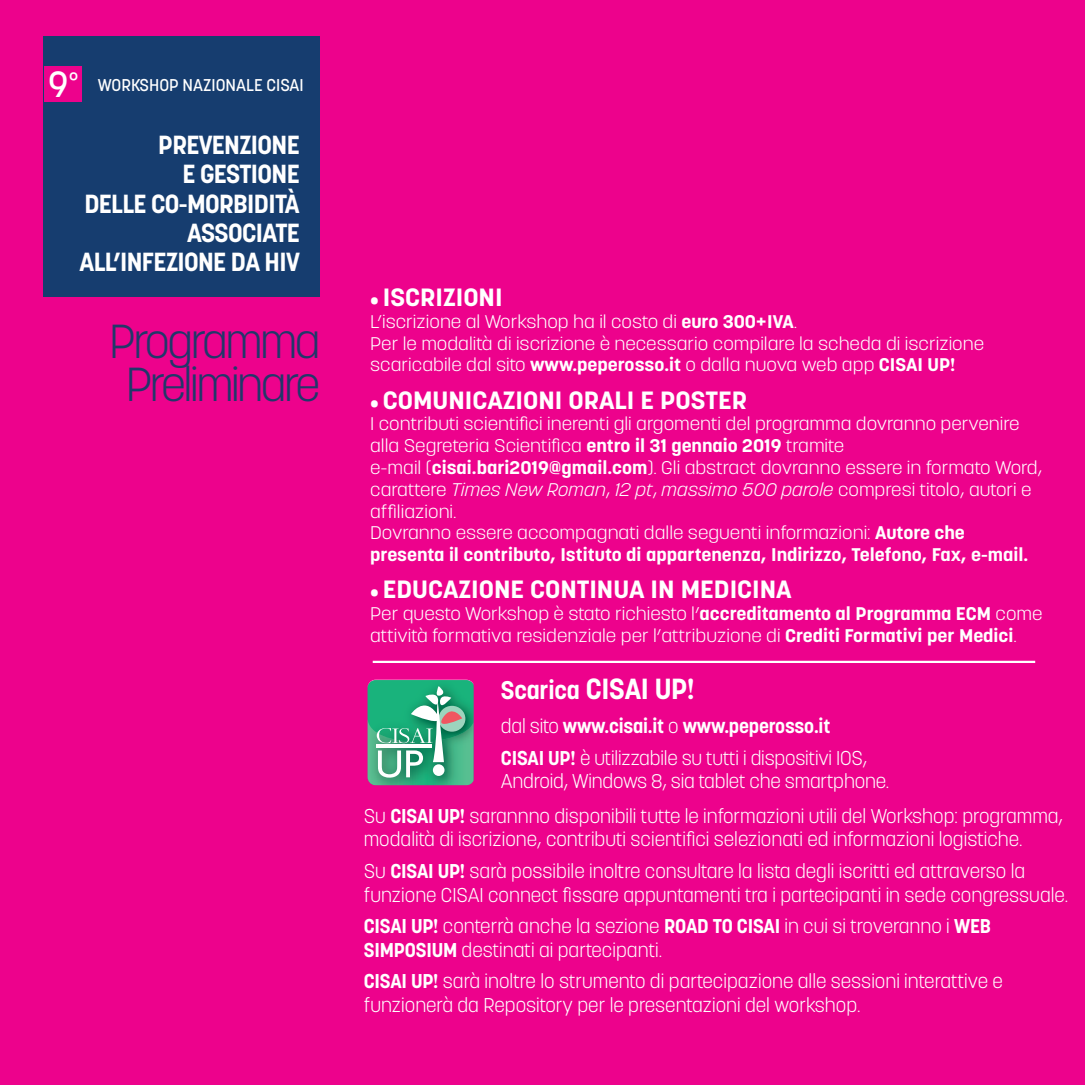
<style>
.page{position:relative;width:1085px;height:1085px;background:#fff}
.page>*{position:absolute;margin:0;border:0;box-sizing:border-box;transform-origin:0 0}
.t1{font:300 47.25px "Korolev";letter-spacing:-.05em;color:#21386a}
.t2{font:500 36px "Korolev";color:#fff}
.t3{font:700 28.8px "Korolev";letter-spacing:-.01em;color:#fff}
.t4{font:700 25.88px "Korolev";letter-spacing:-.025em;color:#fff}
.t5{font:700 24.75px "Korolev";color:#fff;scale:1.09 1}
.t6{font:300 19.8px/23.8px "Korolev";color:#fff}
.t7{font:700 19.8px "Korolev";letter-spacing:-.01em;color:#fff}
.t8{font:300 18.22px/21.8px "Korolev";color:#fff;scale:1.09 1}
.t9{font:700 18.22px "Korolev";color:#fff;scale:1.09 1}
.t10{font:500 16.88px "Korolev";color:#fff}
.s1{font-weight:300;font-size:17.55px}
.s2{font-weight:700}
.s3{font-style:italic}
.s4{font-size:25.2px}
.s5{font-weight:300}
</style>
<div class="page">
<div style="left:0;top:0;width:1084px;height:1084px;background:#ed028c"></div>
<hr style="left:372px;top:660px;width:663px;height:3px;background:#fff">
<img style="left:374px;top:679px;width:94px;height:1px">
<svg style="left:367px;top:680px;width:106px;height:105px;background:#4fb18d"></svg>
<div style="left:433px;top:764px;width:11px;height:11px;background:#fff;border-radius:50%"></div>
<div style="left:44px;top:37px;width:276px;height:260px;background:#163d6f"></div>
<div style="left:44px;top:66px;width:38px;height:36px;background:#ed028c"></div>
<p class="t2" style="left:48px;top:61px;width:32px">9<sup>°</sup></p>
<p class="t10" style="left:98px;top:75px;width:207px">WORKSHOP NAZIONALE CISAI</p>
<p class="t4" style="left:158px;top:128px;width:143px">PREVENZIONE</p>
<p class="t4" style="left:182px;top:158px;width:119px">E GESTIONE</p>
<p class="t4" style="left:84px;top:187px;width:217px">DELLE CO-MORBIDITÀ</p>
<p class="t4" style="left:187px;top:216px;width:114px">ASSOCIATE</p>
<p class="t4" style="left:80px;top:246px;width:222px">ALL’INFEZIONE DA HIV</p>
<p class="t1" style="left:109px;top:311px;width:212px">Programma</p>
<p class="t1" style="left:126px;top:354px;width:196px">Preliminare</p>
<p class="t5" style="left:370px;top:281px;width:123px"><span class="s1">•</span> ISCRIZIONI</p>
<p class="t8" style="left:370px;top:310px;width:393px">L’iscrizione al Workshop ha il costo di <span class="s2">euro 300+IVA</span>.</p>
<p class="t8" style="left:370px;top:332px;width:564px">Per le modalità di iscrizione è necessario compilare la scheda di iscrizione</p>
<p class="t8" style="left:370px;top:354px;width:539px">scaricabile dal sito <span class="s2">www.peperosso.it</span> o dalla nuova web app <span class="s2">CISAI UP!</span></p>
<p class="t5" style="left:370px;top:384px;width:347px"><span class="s1">•</span> COMUNICAZIONI ORALI E POSTER</p>
<p class="t8" style="left:370px;top:413px;width:597px">I contributi scientifici inerenti gli argomenti del programma dovranno pervenire alla Segreteria Scientifica <span class="s2">entro il 31 gennaio 2019</span> tramite</p>
<p class="t8" style="left:370px;top:456px;width:618px">e-mail (<span class="s2">cisai.bari2019@gmail.com</span>). Gli abstract dovranno essere in formato Word, carattere <span class="s3">Times New Roman</span>, <span class="s3">12 pt</span>, <span class="s3">massimo 500 parole</span> compresi titolo, autori e affiliazioni.</p>
<p class="t8" style="left:370px;top:522px;width:547px">Dovranno essere accompagnati dalle seguenti informazioni: <span class="s2">Autore che</span></p>
<p class="t9" style="left:370px;top:543px;width:605px">presenta il contributo, Istituto di appartenenza, Indirizzo, Telefono, Fax, e-mail.</p>
<p class="t5" style="left:370px;top:574px;width:388px"><span class="s1">•</span> EDUCAZIONE CONTINUA IN MEDICINA</p>
<p class="t8" style="left:370px;top:603px;width:618px">Per questo Workshop è stato richiesto l’<span class="s2">accreditamento al Programma ECM</span> come attività formativa residenziale per l’attribuzione di <span class="s2">Crediti Formativi per Medici</span>.</p>
<p class="t3" style="left:501px;top:670px;width:196px"><span class="s4">Scarica</span> CISAI UP!</p>
<p class="t7" style="left:501px;top:713px;width:331px"><span class="s5">dal sito</span> www.cisai.it <span class="s5">o</span> www.peperosso.it</p>
<p class="t6" style="left:501px;top:745px;width:390px"><span class="s2">CISAI UP!</span> è utilizzabile su tutti i dispositivi IOS,<br>Android, Windows 8, sia tablet che smartphone.</p>
<p class="t6" style="left:364px;top:803px;width:700px">Su <span class="s2">CISAI UP!</span> sarannno disponibili tutte le informazioni utili del Workshop: programma, modalità di iscrizione, contributi scientifici selezionati ed informazioni logistiche.</p>
<p class="t6" style="left:364px;top:858px;width:706px">Su <span class="s2">CISAI UP!</span> sarà possibile inoltre consultare la lista degli iscritti ed attraverso la funzione CISAI connect fissare appuntamenti tra i partecipanti in sede congressuale.</p>
<p class="t6" style="left:364px;top:913px;width:628px"><span class="s2">CISAI UP!</span> conterrà anche la sezione <span class="s2">ROAD TO CISAI</span> in cui si troveranno i <span class="s2">WEB<br>SIMPOSIUM</span> destinati ai partecipanti.</p>
<p class="t6" style="left:364px;top:969px;width:640px"><span class="s2">CISAI UP!</span> sarà inoltre lo strumento di partecipazione alle sessioni interattive e funzionerà da Repository per le presentazioni del workshop.</p>
</div>
